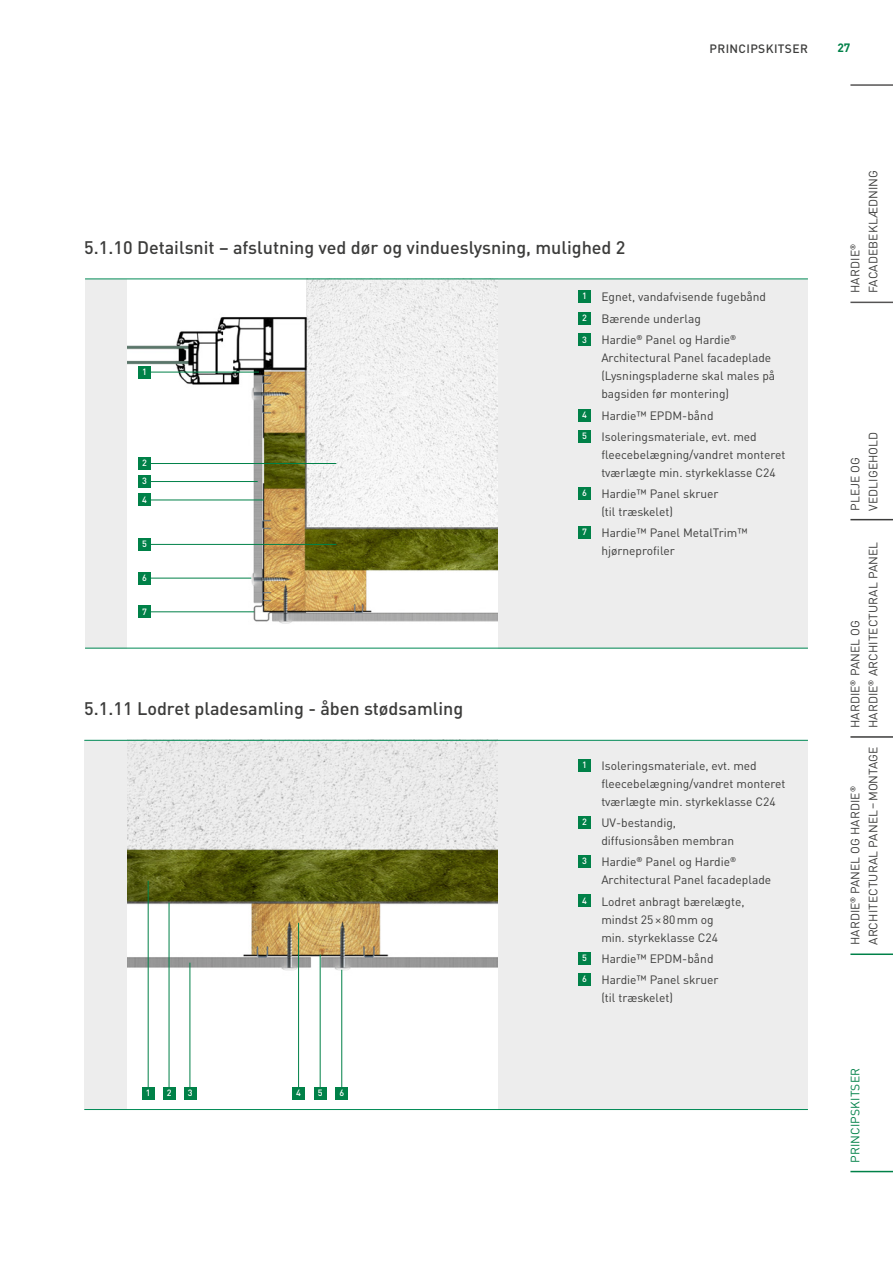
<style>
.page{position:relative;width:893px;height:1263px;background:#fff}
.page>*{position:absolute;margin:0;border:0;box-sizing:border-box;transform-origin:0 0}
.Subheadline{font:500 18px "DIN Pro";color:#3c3c3b}
.Copytext{font:12px/18px "DIN Pro";color:#3c3c3b}
.t1{font:500 12px "DIN Pro";letter-spacing:.03em;color:#3c3c3b}
.t2{font:12px "DIN Pro";letter-spacing:.01em;color:#008148}
.t3{font:700 12px "DIN Pro";color:#008148}
.t4{font:500 9px "DIN Pro";color:#fff}
</style>
<div class="page">
<div style="left:85px;top:279px;width:723px;height:369px;background:#ededed"></div>
<img style="left:128px;top:280px;width:369px;height:368px">
<div style="left:578px;top:290px;width:13px;height:13px;background:#008148"></div>
<div style="left:578px;top:312px;width:13px;height:13px;background:#008148"></div>
<div style="left:578px;top:333px;width:13px;height:13px;background:#008148"></div>
<div style="left:578px;top:409px;width:13px;height:12px;background:#008148"></div>
<div style="left:578px;top:430px;width:13px;height:13px;background:#008148"></div>
<div style="left:578px;top:487px;width:13px;height:13px;background:#008148"></div>
<div style="left:578px;top:526px;width:13px;height:13px;background:#008148"></div>
<hr style="left:149px;top:578px;width:102px;height:1px;background:#008148">
<div style="left:138px;top:572px;width:13px;height:12px;background:#008148"></div>
<hr style="left:149px;top:372px;width:110px;height:1px;background:#008148">
<div style="left:138px;top:366px;width:13px;height:12px;background:#008148"></div>
<hr style="left:149px;top:611px;width:105px;height:1px;background:#008148">
<div style="left:138px;top:605px;width:13px;height:13px;background:#008148"></div>
<hr style="left:149px;top:544px;width:187px;height:1px;background:#008148">
<div style="left:138px;top:538px;width:13px;height:13px;background:#008148"></div>
<hr style="left:149px;top:500px;width:115px;height:1px;background:#008148">
<div style="left:138px;top:494px;width:13px;height:12px;background:#008148"></div>
<hr style="left:149px;top:481px;width:109px;height:1px;background:#008148">
<div style="left:138px;top:475px;width:13px;height:13px;background:#008148"></div>
<hr style="left:149px;top:463px;width:187px;height:1px;background:#008148">
<div style="left:138px;top:457px;width:13px;height:13px;background:#008148"></div>
<hr style="left:85px;top:279px;width:723px;height:1px;background:#008a55">
<hr style="left:85px;top:648px;width:723px;height:1px;background:#008a55">
<div style="left:84px;top:740px;width:724px;height:370px;background:#ededed"></div>
<img style="left:128px;top:741px;width:369px;height:368px">
<div style="left:578px;top:759px;width:13px;height:13px;background:#008148"></div>
<div style="left:578px;top:816px;width:13px;height:13px;background:#008148"></div>
<div style="left:578px;top:855px;width:13px;height:13px;background:#008148"></div>
<div style="left:578px;top:894px;width:13px;height:13px;background:#008148"></div>
<div style="left:578px;top:952px;width:13px;height:12px;background:#008148"></div>
<div style="left:578px;top:973px;width:13px;height:13px;background:#008148"></div>
<hr style="left:148px;top:881px;width:1px;height:206px;background:#008148">
<div style="left:142px;top:1087px;width:13px;height:13px;background:#008148"></div>
<hr style="left:169px;top:902px;width:1px;height:185px;background:#008148">
<div style="left:163px;top:1087px;width:13px;height:13px;background:#008148"></div>
<hr style="left:190px;top:963px;width:1px;height:124px;background:#008148">
<div style="left:184px;top:1087px;width:12px;height:13px;background:#008148"></div>
<hr style="left:298px;top:923px;width:1px;height:164px;background:#008148">
<div style="left:292px;top:1087px;width:13px;height:13px;background:#008148"></div>
<hr style="left:341px;top:970px;width:1px;height:117px;background:#008148">
<div style="left:336px;top:1087px;width:12px;height:13px;background:#008148"></div>
<hr style="left:320px;top:955px;width:1px;height:132px;background:#008148">
<div style="left:314px;top:1087px;width:13px;height:13px;background:#008148"></div>
<hr style="left:84px;top:740px;width:724px;height:1px;background:#008a55">
<hr style="left:84px;top:1109px;width:724px;height:1px;background:#008a55">
<hr style="left:850px;top:84px;width:43px;height:2px;background:#555454">
<hr style="left:850px;top:302px;width:43px;height:1px;background:#555454">
<hr style="left:850px;top:519px;width:43px;height:1px;background:#3c3c3b">
<hr style="left:850px;top:736px;width:43px;height:2px;background:#3c3c3b">
<hr style="left:850px;top:953px;width:43px;height:2px;background:#008148">
<hr style="left:850px;top:1171px;width:43px;height:1px;background:#008148">
<p class="t1" style="left:710px;top:39px;width:100px">PRINCIPSKITSER</p>
<p class="t3" style="left:837px;top:37px;width:15px">27</p>
<p class="Subheadline" style="left:84px;top:233px;width:543px">5.1.10 Detailsnit – afslutning ved dør og vindueslysning, mulighed 2</p>
<p class="t4" style="left:582px;top:289px;width:6px">1</p>
<p class="Copytext" style="left:601px;top:286px;width:166px">Egnet, vandafvisende fugebånd</p>
<p class="t4" style="left:582px;top:311px;width:6px">2</p>
<p class="Copytext" style="left:601px;top:309px;width:101px">Bærende underlag</p>
<p class="t4" style="left:582px;top:332px;width:6px">3</p>
<p class="Copytext" style="left:601px;top:330px;width:175px">Hardie<sup>®</sup> Panel og Hardie<sup>®<br></sup>Architectural Panel facadeplade (Lysningspladerne skal males på bagsiden før montering)</p>
<p class="t4" style="left:582px;top:407px;width:6px">4</p>
<p class="Copytext" style="left:601px;top:405px;width:114px">Hardie™ EPDM-bånd</p>
<p class="t4" style="left:582px;top:428px;width:6px">5</p>
<p class="Copytext" style="left:601px;top:426px;width:186px">Isoleringsmateriale, evt. med fleecebelægning/vandret monteret tværlægte min. styrkeklasse C24</p>
<p class="t4" style="left:582px;top:486px;width:6px">6</p>
<p class="Copytext" style="left:601px;top:483px;width:119px">Hardie™ Panel skruer</p>
<p class="Copytext" style="left:601px;top:501px;width:73px">(til træskelet)</p>
<p class="t4" style="left:582px;top:525px;width:6px">7</p>
<p class="Copytext" style="left:601px;top:523px;width:148px">Hardie™ Panel MetalTrim™ hjørneprofiler</p>
<p class="t4" style="left:142px;top:570px;width:6px">6</p>
<p class="t4" style="left:142px;top:364px;width:6px">1</p>
<p class="t4" style="left:142px;top:456px;width:6px">2</p>
<p class="t4" style="left:142px;top:474px;width:6px">3</p>
<p class="t4" style="left:142px;top:492px;width:6px">4</p>
<p class="t4" style="left:142px;top:536px;width:6px">5</p>
<p class="t4" style="left:142px;top:604px;width:6px">7</p>
<p class="Subheadline" style="left:84px;top:694px;width:381px">5.1.11 Lodret pladesamling - åben stødsamling</p>
<p class="t4" style="left:146px;top:1085px;width:6px">1</p>
<p class="t4" style="left:167px;top:1085px;width:6px">2</p>
<p class="t4" style="left:188px;top:1085px;width:6px">3</p>
<p class="t4" style="left:296px;top:1085px;width:6px">4</p>
<p class="t4" style="left:318px;top:1085px;width:6px">5</p>
<p class="t4" style="left:339px;top:1085px;width:6px">6</p>
<p class="t4" style="left:582px;top:757px;width:6px">1</p>
<p class="Copytext" style="left:601px;top:755px;width:186px">Isoleringsmateriale, evt. med fleecebelægning/vandret monteret tværlægte min. styrkeklasse C24</p>
<p class="t4" style="left:582px;top:815px;width:6px">2</p>
<p class="Copytext" style="left:601px;top:813px;width:134px">UV-bestandig, diffusionsåben membran</p>
<p class="t4" style="left:582px;top:854px;width:6px">3</p>
<p class="Copytext" style="left:601px;top:852px;width:171px">Hardie<sup>®</sup> Panel og Hardie<sup>®<br></sup>Architectural Panel facadeplade</p>
<p class="t4" style="left:582px;top:893px;width:6px">4</p>
<p class="Copytext" style="left:601px;top:891px;width:145px">Lodret anbragt bærelægte, mindst 25×80mm og<br>min. styrkeklasse C24</p>
<p class="t4" style="left:582px;top:950px;width:6px">5</p>
<p class="Copytext" style="left:601px;top:948px;width:114px">Hardie™ EPDM-bånd</p>
<p class="t4" style="left:582px;top:971px;width:6px">6</p>
<p class="Copytext" style="left:601px;top:969px;width:119px">Hardie™ Panel skruer</p>
<p class="Copytext" style="left:601px;top:987px;width:73px">(til træskelet)</p>
<p class="Copytext" style="left:845px;top:293px;width:125px;rotate:-90deg">HARDIE<sup>®<br></sup>FACADEBEKLÆDNING</p>
<p class="Copytext" style="left:845px;top:511px;width:81px;rotate:-90deg">PLEJE OG<br>VEDLIGEHOLD</p>
<p class="Copytext" style="left:845px;top:728px;width:188px;rotate:-90deg">HARDIE<sup>®</sup> PANEL OG<br>HARDIE<sup>®</sup> ARCHITECTURAL PANEL</p>
<p class="Copytext" style="left:845px;top:945px;width:200px;rotate:-90deg">HARDIE<sup>®</sup> PANEL OG HARDIE<sup>®<br></sup>ARCHITECTURAL PANEL–MONTAGE</p>
<p class="t2" style="left:846px;top:1163px;width:96px;rotate:-90deg">PRINCIPSKITSER</p>
</div>
